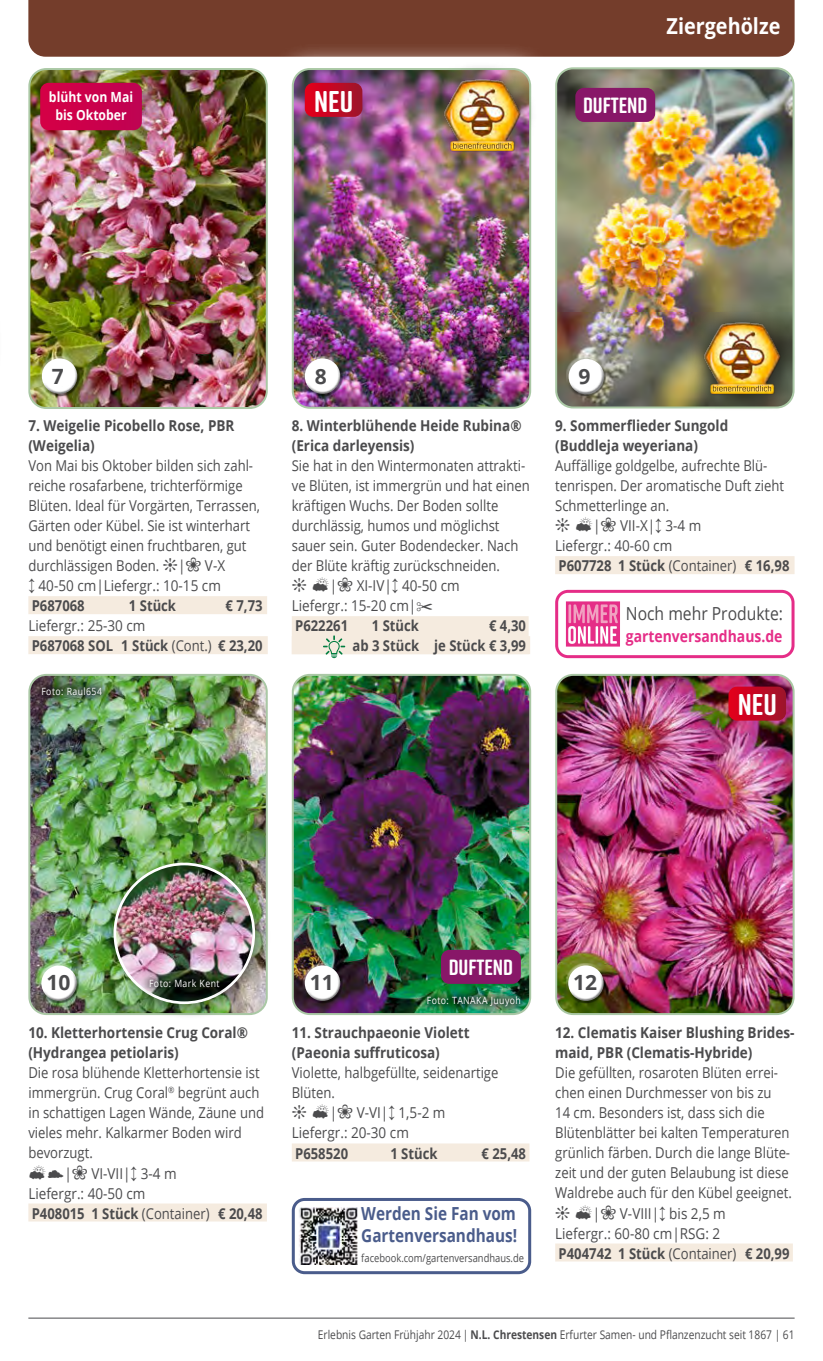
<style>
.page{position:relative;width:823px;height:1361px;background:#fff}
.page>*{position:absolute;margin:0;border:0;box-sizing:border-box;transform-origin:0 0}
.t1{font:700 30px "Rift Soft";color:#fff}
.t2{font:700 22px "Rift Soft";color:#fff}
.t3{font:700 22px "Open Sans";color:#fff;scale:.9 1}
.t4{font:700 21px "Open Sans";color:#4b4b4d}
.t5{font:700 18px/21.6px "Open Sans";color:#4a5c8b;scale:.85 1}
.t6{font:18px "Open Sans";color:#4b4b4d;scale:.87 1}
.t7{font:18px "Weather";color:#4b4b4d}
.t8{font:700 16px "Open Sans";color:#e52d87;scale:.87 1}
.t9{font:15px/20px "Open Sans";color:#4b4b4d;scale:.87 1}
.t10{font:15px/20px "Open Sans";color:#4b4b4d;scale:.9 1}
.t11{font:700 15px/20px "Open Sans";color:#4b4b4d;scale:.9 1}
.t12{font:700 15px/20px "Open Sans";color:#4b4b4d;text-align:right;scale:.87 1}
.t13{font:700 14px/18px "Open Sans";color:#fff;text-align:center;scale:.87 1}
.t14{font:12px "Open Sans";color:#4b4b4d;scale:.85 1}
.t15{font:11px "Open Sans";color:#4b4b4d;scale:.85 1}
.t16{font:10px "Open Sans";letter-spacing:.05em;color:#fff;scale:.87 1}
.s1{font-weight:700}
.s2{font-family:"Open Sans";font-size:15px}
</style>
<div class="page">
<hr style="left:28px;top:1317px;width:766px;height:1px;background:#4b4b4d">
<div style="left:28px;top:0;width:766px;height:57px;background:#743d2b"></div>
<div style="left:265px;top:41px;width:292px;height:394px;background:#fff;opacity:.85"></div>
<img style="left:292px;top:69px;width:238px;height:339px">
<div style="left:291px;top:68px;width:240px;height:341px;border:2px solid #aac8a5;border-radius:17px"></div>
<img style="left:31px;top:69px;width:235px;height:339px">
<div style="left:28px;top:68px;width:239px;height:341px;border:2px solid #aac8a5;border-radius:17px"></div>
<img style="left:556px;top:68px;width:237px;height:339px">
<div style="left:555px;top:67px;width:239px;height:341px;border:2px solid #aac8a5;border-radius:17px"></div>
<img style="left:31px;top:675px;width:235px;height:337px">
<div style="left:28px;top:674px;width:239px;height:341px;border:2px solid #aac8a5;border-radius:17px"></div>
<img style="left:294px;top:677px;width:236px;height:335px">
<div style="left:291px;top:674px;width:240px;height:341px;border:2px solid #aac8a5;border-radius:17px"></div>
<img style="left:558px;top:675px;width:235px;height:339px">
<div style="left:555px;top:674px;width:239px;height:341px;border:2px solid #aac8a5;border-radius:17px"></div>
<div style="left:39px;top:356px;width:39px;height:29px;background:#fff;opacity:.5"></div>
<div style="left:40px;top:365px;width:40px;height:31px;background:#000;opacity:.5"></div>
<div style="left:565px;top:356px;width:39px;height:29px;background:#fff;opacity:.5"></div>
<div style="left:567px;top:365px;width:39px;height:32px;background:#000;opacity:.5"></div>
<div style="left:302px;top:356px;width:39px;height:29px;background:#fff;opacity:.5"></div>
<div style="left:303px;top:365px;width:40px;height:31px;background:#000;opacity:.5"></div>
<div style="left:39px;top:963px;width:39px;height:29px;background:#fff;opacity:.5"></div>
<div style="left:40px;top:971px;width:39px;height:32px;background:#000;opacity:.5"></div>
<div style="left:302px;top:963px;width:39px;height:29px;background:#fff;opacity:.5"></div>
<div style="left:303px;top:971px;width:39px;height:32px;background:#000;opacity:.5"></div>
<div style="left:565px;top:963px;width:39px;height:29px;background:#fff;opacity:.5"></div>
<div style="left:567px;top:971px;width:38px;height:32px;background:#000;opacity:.5"></div>
<div style="left:291px;top:616px;width:237px;height:38px;background:#f5ebdf"></div>
<div style="left:291px;top:636px;width:239px;height:18px;background:#f5ebdf"></div>
<div style="left:28px;top:596px;width:239px;height:18px;background:#f5ebdf"></div>
<div style="left:28px;top:636px;width:239px;height:18px;background:#f5ebdf"></div>
<div style="left:555px;top:556px;width:239px;height:18px;background:#f5ebdf"></div>
<div style="left:28px;top:1203px;width:239px;height:18px;background:#f5ebdf"></div>
<div style="left:291px;top:1143px;width:238px;height:18px;background:#f5ebdf"></div>
<div style="left:555px;top:1243px;width:237px;height:18px;background:#f5ebdf"></div>
<div style="left:686px;top:303px;width:111px;height:110px;background:#000;opacity:.62"></div>
<img style="left:697px;top:318px;width:88px;height:80px">
<div style="left:426px;top:61px;width:111px;height:109px;background:#000;opacity:.62"></div>
<img style="left:437px;top:75px;width:89px;height:81px">
<div style="left:575px;top:88px;width:79px;height:34px;background:#881768;border-radius:9px"></div>
<div style="left:440px;top:950px;width:80px;height:34px;background:#881768;border-radius:9px"></div>
<svg style="left:304px;top:83px;width:58px;height:34px;background:#be0b26"></svg>
<svg style="left:728px;top:686px;width:57px;height:34px;background:#bf0924"></svg>
<svg style="left:322px;top:635px;width:23px;height:23px"></svg>
<svg style="left:40px;top:83px;width:102px;height:47px;background:#c9024b"></svg>
<div style="left:417px;top:987px;width:112px;height:29px;background:#000;opacity:.75"></div>
<div style="left:105px;top:854px;width:166px;height:166px;background:#000;opacity:.4"></div>
<img style="left:115px;top:864px;width:138px;height:139px;border-radius:69px">
<div style="left:113px;top:862px;width:142px;height:142px;border:3px solid #fff;border-radius:50%"></div>
<div style="left:140px;top:970px;width:89px;height:27px;background:#000;opacity:.75"></div>
<div style="left:32px;top:677px;width:79px;height:28px;background:#000;opacity:.75"></div>
<div style="left:291px;top:1198px;width:240px;height:76px;border:3px solid #4a5c8b;border-radius:11px"></div>
<img style="left:299px;top:1207px;width:59px;height:57px">
<div style="left:555px;top:590px;width:239px;height:68px;border:3px solid #e52d87;border-radius:11px"></div>
<div style="left:565px;top:601px;width:54px;height:45px;background:#e52d87"></div>
<svg style="left:568px;top:604px;width:49px;height:40px"></svg>
<p class="t13" style="left:49px;top:88px;width:98px">blüht von Mai bis Oktober</p>
<h1 class="t1" style="left:314px;top:80px;width:41px">NEU</h1>
<h2 class="t3" style="left:666px;top:11px;width:128px">Ziergehölze</h2>
<h2 class="t2" style="left:582px;top:90px;width:66px">DUFTEND</h2>
<h3 class="t4" style="left:52px;top:361px;width:13px">7</h3>
<h3 class="t4" style="left:314px;top:361px;width:13px">8</h3>
<h3 class="t4" style="left:578px;top:361px;width:13px">9</h3>
<p class="t11" style="left:28px;top:415px;width:230px">7. Weigelie Picobello Rose, PBR (Weigelia)</p>
<p class="t9" style="left:28px;top:455px;width:267px">Von Mai bis Oktober bilden sich zahl&shy;reiche rosafarbene, trichterförmige Blüten. Ideal für Vorgärten, Terrassen, Gärten oder Kübel. Sie ist winterhart und benötigt einen fruchtbaren, gut durchlässigen Boden. |</p>
<p class="t10" style="left:39px;top:555px;width:209px;text-align:right">V-X<br>40-50 cm|Liefergr.: 10-15 cm</p>
<p class="t12" style="left:32px;top:595px;width:62px">P687068</p>
<p class="t12" style="left:129px;top:595px;width:56px">1 Stück</p>
<p class="t12" style="left:225px;top:595px;width:44px">€ 7,73</p>
<p class="t10" style="left:28px;top:615px;width:262px">Liefergr.: 25-30 cm<br><span class="s1">P687068 SOL 1 Stück</span> (Cont.) <span class="s1">€ 23,20</span></p>
<p class="t16" style="left:41px;top:684px;width:71px">Foto: Raul654</p>
<p class="t11" style="left:291px;top:415px;width:257px">8. Winterblühende Heide Rubina® (Erica darleyensis)</p>
<p class="t9" style="left:291px;top:455px;width:275px">Sie hat in den Wintermonaten attrakti&shy;ve Blüten, ist immergrün und hat einen kräftigen Wuchs. Der Boden sollte durchlässig, humos und möglichst sauer sein. Guter Bodendecker. Nach der Blüte kräftig zurückschneiden.</p>
<p class="t7" style="left:311px;top:576px;width:27px">R<span class="s2">|</span></p>
<p class="t10" style="left:291px;top:575px;width:188px;text-indent:65px">XI-IV| 40-50 cm<br>Liefergr.: 15-20 cm|</p>
<p class="t12" style="left:295px;top:615px;width:62px">P622261</p>
<p class="t12" style="left:371px;top:615px;width:56px">1 Stück</p>
<p class="t12" style="left:352px;top:615px;width:201px">€ 4,30<br>ab 3 Stück je Stück € 3,99</p>
<p class="t11" style="left:555px;top:415px;width:194px">9. Sommerflieder Sungold (Buddleja weyeriana)</p>
<p class="t9" style="left:555px;top:455px;width:264px">Auffällige goldgelbe, aufrechte Blü&shy;tenrispen. Der aromatische Duft zieht<br>Schmetterlinge an.</p>
<p class="t7" style="left:574px;top:516px;width:27px">R<span class="s2">|</span></p>
<p class="t10" style="left:555px;top:515px;width:262px;text-indent:65px">VII-X| 3-4 m<br>Liefergr.: 40-60 cm<br><span class="s1">P607728 1 Stück</span> (Container) <span class="s1">€ 16,98</span></p>
<p class="t6" style="left:625px;top:601px;width:182px">Noch mehr Produkte:</p>
<p class="t8" style="left:625px;top:625px;width:181px">gartenversandhaus.de</p>
<h1 class="t1" style="left:737px;top:683px;width:41px">NEU</h1>
<h2 class="t2" style="left:448px;top:952px;width:66px">DUFTEND</h2>
<h3 class="t4" style="left:46px;top:967px;width:25px">10</h3>
<h3 class="t4" style="left:309px;top:967px;width:25px">11</h3>
<h3 class="t4" style="left:573px;top:967px;width:25px">12</h3>
<p class="t16" style="left:149px;top:976px;width:82px">Foto: Mark Kent</p>
<p class="t11" style="left:28px;top:1022px;width:245px">10. Kletterhortensie Crug Coral® (Hydrangea petiolaris)</p>
<p class="t9" style="left:28px;top:1062px;width:272px">Die rosa blühende Kletterhortensie ist immergrün. Crug Coral<sup>®</sup> begrünt auch in schattigen Lagen Wände, Zäune und vieles mehr. Kalkarmer Boden wird bevorzugt.</p>
<p class="t7" style="left:28px;top:1162px;width:45px">RS<span class="s2">|</span></p>
<p class="t10" style="left:28px;top:1162px;width:262px;text-indent:63px">VI-VII| 3-4 m<br>Liefergr.: 40-50 cm<br><span class="s1">P408015 1 Stück</span> (Container) <span class="s1">€ 20,48</span></p>
<p class="t16" style="left:426px;top:993px;width:109px">Foto: TANAKA Juuyoh</p>
<p class="t11" style="left:291px;top:1022px;width:199px">11. Strauchpaeonie Violett (Paeonia suffruticosa)</p>
<p class="t9" style="left:291px;top:1062px;width:239px">Violette, halbgefüllte, seidenartige<br>Blüten.</p>
<p class="t7" style="left:311px;top:1103px;width:27px">R<span class="s2">|</span></p>
<p class="t10" style="left:291px;top:1102px;width:172px;text-indent:65px">V-VI| 1,5-2 m<br>Liefergr.: 20-30 cm</p>
<p class="t12" style="left:295px;top:1142px;width:62px">P658520</p>
<p class="t12" style="left:390px;top:1142px;width:56px">1 Stück</p>
<p class="t12" style="left:481px;top:1142px;width:53px">€ 25,48</p>
<p class="t5" style="left:361px;top:1202px;width:185px">Werden Sie Fan vom<br>Gartenversandhaus!</p>
<p class="t15" style="left:361px;top:1250px;width:193px">facebook.com/gartenversandhaus.de</p>
<p class="t11" style="left:555px;top:1022px;width:267px">12. Clematis Kaiser Blushing Brides&shy;maid, PBR (Clematis-Hybride)</p>
<p class="t9" style="left:555px;top:1062px;width:273px">Die gefüllten, rosaroten Blüten errei&shy;chen einen Durchmesser von bis zu<br>14 cm. Besonders ist, dass sich die Blütenblätter bei kalten Temperaturen grünlich färben. Durch die lange Blüte&shy;zeit und der guten Belaubung ist diese Waldrebe auch für den Kübel geeignet.</p>
<p class="t7" style="left:574px;top:1203px;width:27px">R<span class="s2">|</span></p>
<p class="t10" style="left:555px;top:1202px;width:262px;text-indent:65px">V-VIII| bis 2,5 m<br>Liefergr.: 60-80 cm|RSG: 2<br><span class="s1">P404742 1 Stück</span> (Container) <span class="s1">€ 20,99</span></p>
<p class="t14" style="left:318px;top:1326px;width:562px">Erlebnis Garten Frühjahr 2024 | <span class="s1">N.L. Chrestensen</span> Erfurter Samen- und Pflanzenzucht seit 1867 | 61</p>
</div>
